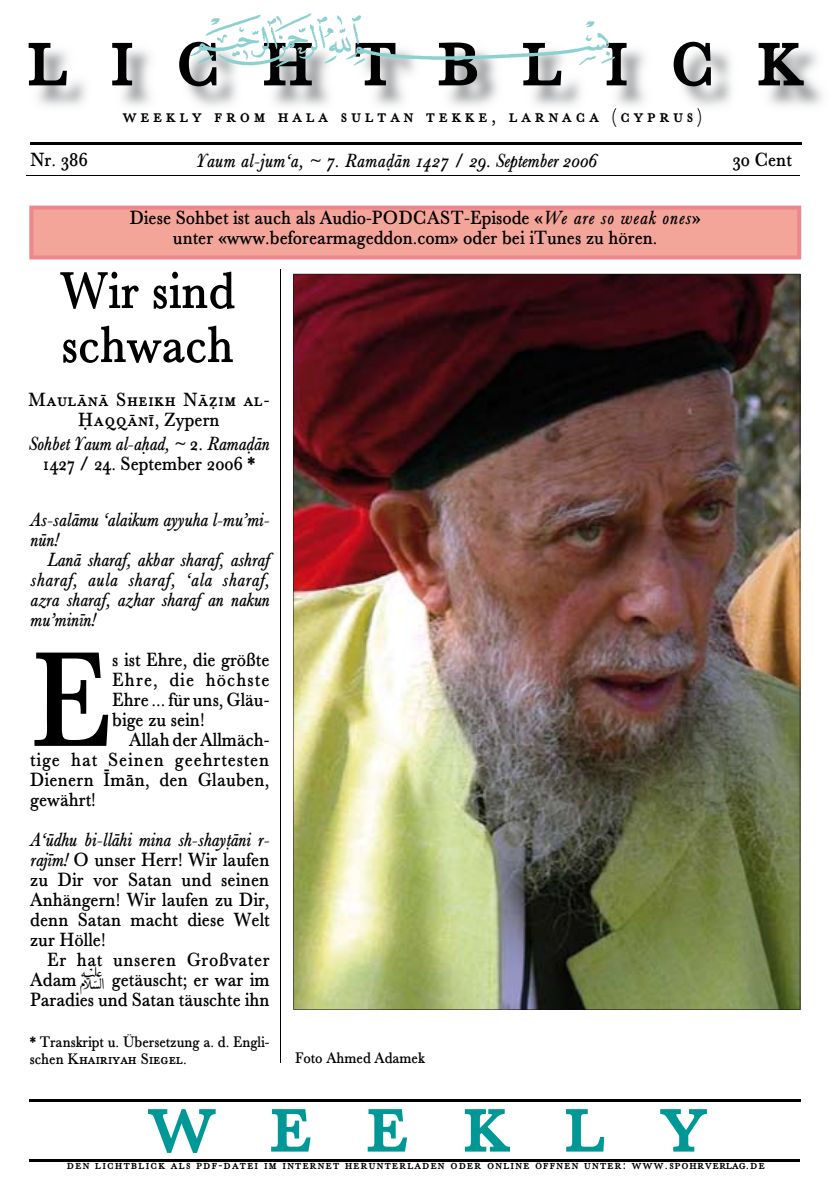
<style>
.page{position:relative;width:840px;height:1191px;background:#fff}
.page>*{position:absolute;margin:0;border:0;box-sizing:border-box;transform-origin:0 0}
.t1{font:140.8px "Spohr Bleisatz Normal";color:#000;scale:.93 1}
.t2{font:98px "Spohr Bleisatz Kapitaelchen";letter-spacing:.45em;color:#000;scale:.93 1}
.t3{font:98px "Spohr Bleisatz Kapitaelchen";letter-spacing:.6em;color:#009897;scale:.93 1}
.t4{font:54px/54px "Spohr Bleisatz Normal";color:#000;scale:.93 1}
.t5{font:20px/20px "Spohr Bleisatz Normal";color:#000;text-align:justify;scale:.93 1}
.t6{font:20px/20px "Spohr Bleisatz Kursiv";color:#000;scale:.93 1}
.t7{font:20px "Spohr Bleisatz Kursiv";letter-spacing:.025em;color:#000;scale:.93 1}
.t8{font:20px "Spohr Bleisatz Kapitaelchen";letter-spacing:.22em;color:#000;scale:.93 1}
.t9{font:20px/20px "Spohr Bleisatz Kapitaelchen";letter-spacing:.06em;color:#000;text-align:center;scale:.93 1}
.t10{font:16px "Spohr Bleisatz Normal";color:#000;scale:.93 1}
.t11{font:16px "Spohr Bleisatz Kapitaelchen";letter-spacing:.02em;color:#000;scale:.93 1}
.t12{font:14px "Spohr Bleisatz Kapitaelchen";letter-spacing:.1em;color:#000;scale:.93 1}
.s1{font-family:"Spohr Bleisatz Kursiv"}
.s2{font-family:"Spohr Bleisatz Normal"}
</style>
<div class="page">
<img style="left:37px;top:49px;width:786px;height:58px">
<img style="left:228px;top:108px;width:473px;height:5px">
<hr style="left:30px;top:142px;width:771px;height:2px;background:#000">
<img style="left:178px;top:13px;width:437px;height:53px">
<hr style="left:29px;top:1159px;width:769px;height:2px;background:#000">
<hr style="left:29px;top:1099px;width:771px;height:2px;background:#000">
<hr style="left:27px;top:175px;width:772px;height:1px;background:#000">
<svg style="left:29px;top:206px;width:771px;height:53px;background:#f2a098"></svg>
<img style="left:293px;top:274px;width:506px;height:735px">
<hr style="left:280px;top:269px;width:1px;height:794px;background:#000">
<h2 class="t2" style="left:27px;top:-11px;width:835px">lichtblick</h2>
<p class="t5" style="left:31px;top:150px;width:63px">Nr. 386</p>
<p class="t8" style="left:123px;top:102px;width:623px">weekly from hala sultan tekke, larnaca (cyprus)</p>
<p class="t7" style="left:196px;top:147px;width:432px">Yaum al-jum‘a, ~ 7. Rama¡ân 1427 / 29. September 2006</p>
<p class="t5" style="left:130px;top:208px;width:615px;text-align:center">Diese Sohbet ist auch als Audio-PODCAST-Episode «<span class="s1">We are so weak ones</span>» unter «www.beforearmageddon.com» oder bei iTunes zu hören.</p>
<h3 class="t4" style="left:60px;top:266px;width:189px">Wir sind schwach</h3>
<p class="t9" style="left:28px;top:391px;width:261px">Maulânâ Sheikh Nâ|im al-<br>Óaqqânî, <span class="s2">Zypern</span></p>
<p class="t6" style="left:28px;top:435px;width:261px">Sohbet Yaum al-aªad, ~ <span class="s2">2.</span> Rama¡ân</p>
<p class="t5" style="left:43px;top:455px;width:230px">1427 / 24. September 2006 *</p>
<p class="t6" style="left:30px;top:510px;width:259px">As-salâmu ‘alaikum ayyuha l-mu’mi&shy;nûn!</p>
<p class="t6" style="left:30px;top:550px;width:259px;text-align:justify;text-indent:17px">Lanâ sharaf, akbar sharaf, ashraf sharaf, aula sharaf, ‘ala sharaf, azra sharaf, azhar sharaf an nakun mu’minîn!</p>
<h1 class="t1" style="left:30px;top:607px;width:90px">E</h1>
<p class="t5" style="left:112px;top:650px;width:171px">s ist Ehre, die größte Ehre, die höchste Ehre ... für uns, Gläu&shy;bige zu sein!</p>
<p class="t5" style="left:30px;top:730px;width:259px;text-indent:99px">Allah der Allmäch&shy;tige hat Seinen geehrtesten Die nern Îmân, den Glauben, gewährt!</p>
<p class="t6" style="left:30px;top:830px;width:259px">A‘ûdhu bi-llâhi mina sh-shay†âni r-</p>
<p class="t5" style="left:30px;top:850px;width:259px"><span class="s1">rajîm!</span> O unser Herr! Wir laufen zu Dir vor Satan und seinen Anhängern! Wir laufen zu Dir, denn Satan macht diese Welt zur Hölle!</p>
<p class="t5" style="left:30px;top:950px;width:259px;text-indent:17px">Er hat unseren Großvater Adam æ getäuscht; er war im Paradies und Satan täuschte ihn</p>
<p class="t10" style="left:30px;top:1031px;width:259px">* Transkript u. Übersetzung a. d. Engli-</p>
<p class="t11" style="left:30px;top:1048px;width:170px"><span class="s2">schen</span> Khairiyah Siegel<span class="s2">.</span></p>
<p class="t10" style="left:295px;top:1047px;width:141px">Foto Ahmed Adamek</p>
<h2 class="t3" style="left:148px;top:1055px;width:602px">weekly</h2>
<p class="t5" style="left:732px;top:151px;width:65px">30 Cent</p>
<p class="t12" style="left:67px;top:1155px;width:751px">den lichtblick als pdf-datei im internet herunterladen oder online öffnen unter: www.spohrverlag.de</p>
</div>
